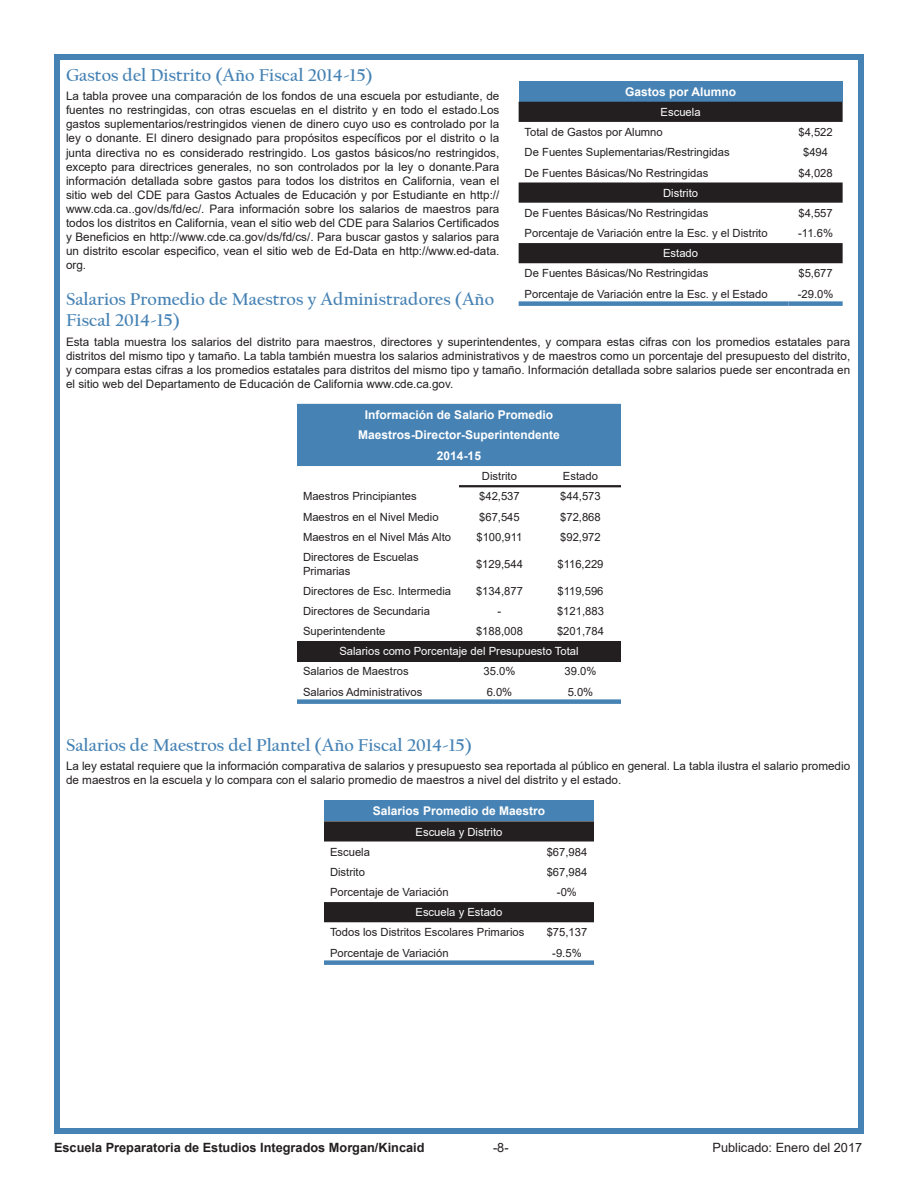
<style>
.page{position:relative;width:918px;height:1188px;background:#fff}
.page>*{position:absolute;margin:0;border:0;box-sizing:border-box;transform-origin:0 0}
.Element_Header{font:700 18px/21.6px "Californian FB";color:#4682b4}
.t1{font:700 12.75px "Arial";color:#231f20}
.t2{font:12.75px "Arial";color:#231f20}
.t3{font:700 12px/20.7px "Arial";color:#fff;text-align:center}
.Body_Text_-_Left_Jus{font:11.7px/14.1px "Arial";color:#231f20;text-align:justify}
.t4{font:11.25px/20.2px "Arial";color:#231f20}
.t5{font:11.25px "Arial";color:#fff}
.s1{color:#fff}
</style>
<div class="page">
<div style="left:54px;top:54px;width:810px;height:1080px;border:6px solid #4682b4"></div>
<div style="left:324px;top:801px;width:270px;height:20px;background:#4682b4"></div>
<svg style="left:324px;top:821px;width:270px;height:101px"></svg>
<div style="left:324px;top:960px;width:216px;height:5px;background:#4682b4"></div>
<div style="left:540px;top:960px;width:54px;height:5px;background:#4682b4"></div>
<div style="left:297px;top:404px;width:324px;height:62px;background:#4682b4"></div>
<div style="left:297px;top:641px;width:324px;height:20px;background:#231f20"></div>
<hr style="left:540px;top:485px;width:81px;height:2px;background:#231f20">
<hr style="left:459px;top:485px;width:81px;height:2px;background:#231f20">
<div style="left:297px;top:699px;width:162px;height:5px;background:#4682b4"></div>
<div style="left:459px;top:699px;width:81px;height:5px;background:#4682b4"></div>
<div style="left:540px;top:699px;width:81px;height:5px;background:#4682b4"></div>
<div style="left:519px;top:81px;width:324px;height:21px;background:#4682b4"></div>
<svg style="left:519px;top:102px;width:324px;height:161px"></svg>
<div style="left:519px;top:301px;width:270px;height:5px;background:#4682b4"></div>
<div style="left:789px;top:301px;width:54px;height:5px;background:#4682b4"></div>
<p class="Element_Header" style="left:66px;top:64px;width:308px">Gastos del Distrito (Año Fiscal 2014-15)</p>
<p class="Body_Text_-_Left_Jus" style="left:66px;top:89px;width:435px">La tabla provee una comparación de los fondos de una escuela por estudiante, de fuentes no restringidas, con otras escuelas en el distrito y en todo el estado.Los gastos suplementarios/restringidos vienen de dinero cuyo uso es controlado por la ley o donante. El dinero designado para propósitos específicos por el distrito o la junta directiva no es considerado restringido. Los gastos básicos/no restringidos, excepto para directrices generales, no son controlados por la ley o donante.Para información detallada sobre gastos para todos los distritos en California, vean el sitio web del CDE para Gastos Actuales de Educación y por Estudiante en http:// www.cda.ca..gov/ds/fd/ec/. Para información sobre los salarios de maestros para todos los distritos en California, vean el sitio web del CDE para Salarios Certificados y Beneficios en http://www.cde.ca.gov/ds/fd/cs/. Para buscar gastos y salarios para un distrito escolar especifico, vean el sitio web de Ed-Data en http://www.ed-data. org.</p>
<p class="Element_Header" style="left:66px;top:288px;width:430px">Salarios Promedio de Maestros y Administradores (Año<br>Fiscal 2014-15)</p>
<p class="Body_Text_-_Left_Jus" style="left:66px;top:334px;width:786px">Esta tabla muestra los salarios del distrito para maestros, directores y superintendentes, y compara estas cifras con los promedios estatales para distritos del mismo tipo y tamaño. La tabla también muestra los salarios administrativos y de maestros como un porcentaje del presupuesto del distrito, y compara estas cifras a los promedios estatales para distritos del mismo tipo y tamaño. Información detallada sobre salarios puede ser encontrada en el sitio web del Departamento de Educación de California www.cde.ca.gov.</p>
<p class="t3" style="left:625px;top:81px;width:112px">Gastos por Alumno</p>
<p class="t4" style="left:525px;top:102px;width:178px;text-indent:136px"><span class="s1">Escuela<br></span>Total de Gastos por Alumno</p>
<p class="t4" style="left:798px;top:122px;width:36px">$4,522</p>
<p class="t4" style="left:525px;top:142px;width:207px">De Fuentes Suplementarias/Restringidas</p>
<p class="t4" style="left:803px;top:142px;width:27px">$494</p>
<p class="t4" style="left:525px;top:162px;width:185px">De Fuentes Básicas/No Restringidas</p>
<p class="t4" style="left:798px;top:162px;width:36px">$4,028</p>
<p class="t4" style="left:525px;top:183px;width:185px;text-indent:138px"><span class="s1">Distrito<br></span>De Fuentes Básicas/No Restringidas</p>
<p class="t4" style="left:798px;top:203px;width:36px">$4,557</p>
<p class="t4" style="left:525px;top:223px;width:245px">Porcentaje de Variación entre la Esc. y el Distrito</p>
<p class="t4" style="left:798px;top:223px;width:36px">-11.6%</p>
<p class="t4" style="left:525px;top:243px;width:185px;text-indent:138px"><span class="s1">Estado<br></span>De Fuentes Básicas/No Restringidas</p>
<p class="t4" style="left:798px;top:263px;width:36px">$5,677</p>
<p class="t4" style="left:525px;top:284px;width:245px">Porcentaje de Variación entre la Esc. y el Estado</p>
<p class="t4" style="left:798px;top:284px;width:37px">-29.0%</p>
<p class="t3" style="left:358px;top:404px;width:203px">Información de Salario Promedio<br>Maestros-Director-Superintendente<br>2014-15</p>
<p class="t4" style="left:482px;top:466px;width:36px">Distrito</p>
<p class="t4" style="left:563px;top:466px;width:37px">Estado</p>
<p class="t4" style="left:303px;top:486px;width:115px">Maestros Principiantes</p>
<p class="t4" style="left:479px;top:486px;width:42px">$42,537</p>
<p class="t4" style="left:560px;top:486px;width:42px">$44,573</p>
<p class="t4" style="left:303px;top:506px;width:137px">Maestros en el Nivel Medio</p>
<p class="t4" style="left:479px;top:506px;width:42px">$67,545</p>
<p class="t4" style="left:560px;top:506px;width:42px">$72,868</p>
<p class="t4" style="left:303px;top:527px;width:150px">Maestros en el Nivel Más Alto</p>
<p class="t4" style="left:476px;top:527px;width:48px">$100,911</p>
<p class="t4" style="left:560px;top:527px;width:42px">$92,972</p>
<p class="t4" style="left:303px;top:550px;width:117px;line-height:13.5px">Directores de Escuelas<br>Primarias</p>
<p class="t4" style="left:476px;top:554px;width:48px">$129,544</p>
<p class="t4" style="left:557px;top:554px;width:48px">$116,229</p>
<p class="t4" style="left:303px;top:581px;width:150px">Directores de Esc. Intermedia</p>
<p class="t4" style="left:476px;top:581px;width:48px">$134,877</p>
<p class="t4" style="left:557px;top:581px;width:48px">$119,596</p>
<p class="t4" style="left:303px;top:601px;width:128px">Directores de Secundaria</p>
<p class="t4" style="left:498px;top:601px;width:5px">-</p>
<p class="t4" style="left:557px;top:601px;width:48px">$121,883</p>
<p class="t4" style="left:303px;top:621px;width:84px">Superintendente</p>
<p class="t4" style="left:476px;top:621px;width:48px">$188,008</p>
<p class="t4" style="left:557px;top:621px;width:48px">$201,784</p>
<p class="t5" style="left:339px;top:644px;width:241px">Salarios como Porcentaje del Presupuesto Total</p>
<p class="t4" style="left:303px;top:661px;width:107px">Salarios de Maestros</p>
<p class="t4" style="left:484px;top:661px;width:33px">35.0%</p>
<p class="t4" style="left:565px;top:661px;width:33px">39.0%</p>
<p class="t4" style="left:303px;top:682px;width:121px">Salarios Administrativos</p>
<p class="t4" style="left:487px;top:682px;width:27px">6.0%</p>
<p class="t4" style="left:568px;top:682px;width:27px">5.0%</p>
<p class="Element_Header" style="left:66px;top:734px;width:407px">Salarios de Maestros del Plantel (Año Fiscal 2014-15)</p>
<p class="Body_Text_-_Left_Jus" style="left:66px;top:759px;width:786px">La ley estatal requiere que la información comparativa de salarios y presupuesto sea reportada al público en general. La tabla ilustra el salario promedio de maestros en la escuela y lo compara con el salario promedio de maestros a nivel del distrito y el estado.</p>
<p class="t3" style="left:373px;top:801px;width:174px">Salarios Promedio de Maestro</p>
<p class="t5" style="left:416px;top:824px;width:88px">Escuela y Distrito</p>
<p class="t4" style="left:330px;top:842px;width:42px">Escuela</p>
<p class="t4" style="left:547px;top:842px;width:42px">$67,984</p>
<p class="t4" style="left:330px;top:862px;width:36px">Distrito</p>
<p class="t4" style="left:547px;top:862px;width:42px">$67,984</p>
<p class="t4" style="left:330px;top:882px;width:120px">Porcentaje de Variación</p>
<p class="t4" style="left:557px;top:882px;width:22px">-0%</p>
<p class="t4" style="left:330px;top:902px;width:196px;text-indent:86px"><span class="s1">Escuela y Estado<br></span>Todos los Distritos Escolares Primarios</p>
<p class="t4" style="left:547px;top:922px;width:42px">$75,137</p>
<p class="t4" style="left:330px;top:943px;width:120px">Porcentaje de Variación</p>
<p class="t4" style="left:552px;top:943px;width:31px">-9.5%</p>
<p class="t1" style="left:54px;top:1139px;width:372px">Escuela Preparatoria de Estudios Integrados Morgan/Kincaid</p>
<p class="t2" style="left:493px;top:1139px;width:17px">-8-</p>
<p class="t2" style="left:713px;top:1139px;width:151px">Publicado: Enero del 2017</p>
</div>
